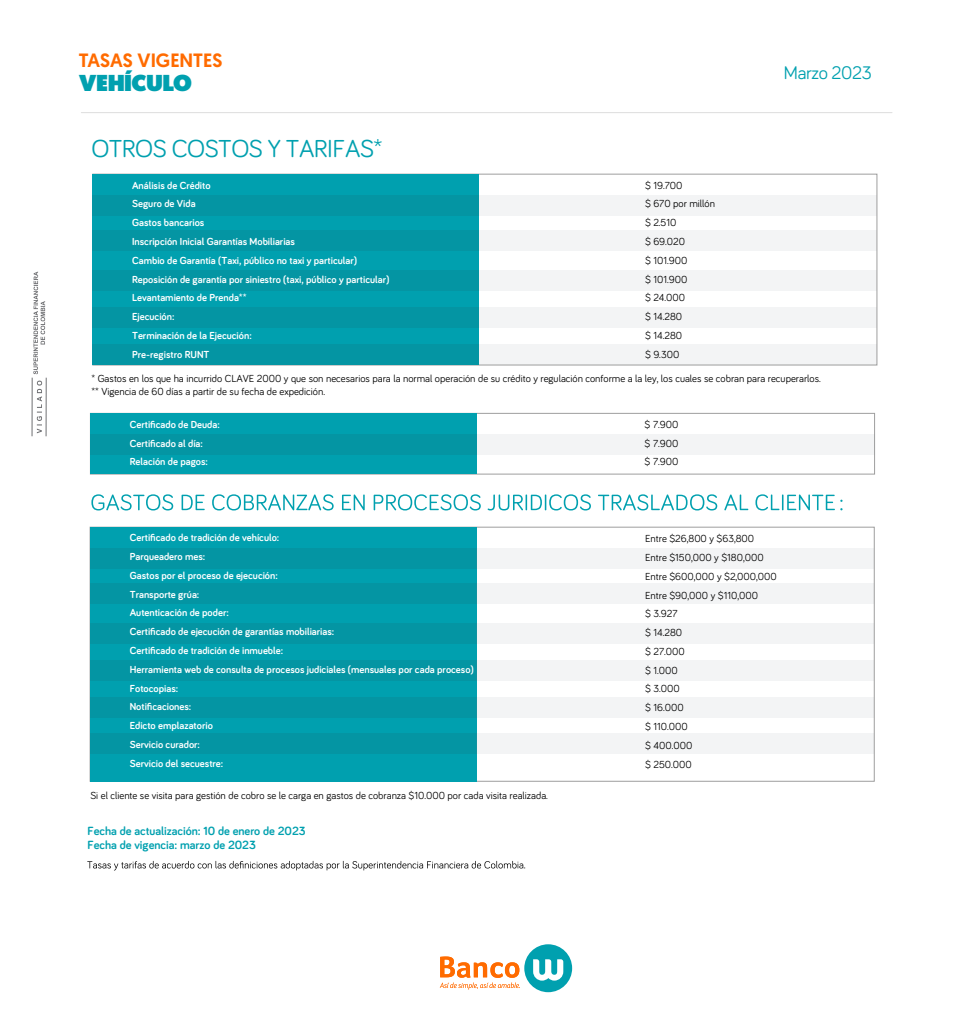
<style>
.page{position:relative;width:965px;height:1022px;background:#fff}
.page>*{position:absolute;margin:0;border:0;box-sizing:border-box;transform-origin:0 0}
.t1{font:25.28px "Bariol";letter-spacing:-.02em;color:#00a0af}
.t2{font:900 23.02px "Geomanist";color:#00a0af}
.t3{font:500 19.2px "Geomanist";color:#ff6b00}
.t4{font:18.75px "Bariol";letter-spacing:-.02em;color:#00a0af}
.t5{font:700 12.23px/14.7px "Bariol";color:#00a0af}
.t6{font:700 10.5px/18.8px "Bariol";color:#fff}
.t7{font:10.5px/18.8px "Bariol";color:#000}
</style>
<div class="page">
<div style="left:92px;top:174px;width:785px;height:191px;background:#fff;border:1px solid #9e9e9e"></div>
<div style="left:524px;top:943px;width:48px;height:48px;background:#00a0af;border-radius:50%"></div>
<svg style="left:533px;top:959px;width:30px;height:21px"></svg>
<svg style="left:440px;top:956px;width:80px;height:33px"></svg>
<svg style="left:91px;top:494px;width:743px;height:16px"></svg>
<svg style="left:33px;top:271px;width:12px;height:103px"></svg>
<svg style="left:37px;top:380px;width:5px;height:53px"></svg>
<hr style="left:32px;top:377px;width:1px;height:59px;background:#6c6d70">
<hr style="left:46px;top:377px;width:1px;height:59px;background:#6c6d70">
<hr style="left:81px;top:112px;width:811px;height:1px;background:#ddd">
<div style="left:93px;top:174px;width:386px;height:191px;background:#00a0af"></div>
<div style="left:479px;top:195px;width:397px;height:21px;background:#f3f4f5"></div>
<div style="left:93px;top:195px;width:386px;height:21px;background:#0495a3"></div>
<div style="left:479px;top:230px;width:397px;height:21px;background:#f3f4f5"></div>
<div style="left:93px;top:230px;width:386px;height:21px;background:#0495a3"></div>
<div style="left:479px;top:270px;width:397px;height:20px;background:#f3f4f5"></div>
<div style="left:93px;top:270px;width:386px;height:20px;background:#0495a3"></div>
<div style="left:479px;top:307px;width:397px;height:20px;background:#f3f4f5"></div>
<div style="left:93px;top:307px;width:386px;height:20px;background:#0495a3"></div>
<div style="left:479px;top:344px;width:397px;height:21px;background:#f3f4f5"></div>
<div style="left:93px;top:344px;width:386px;height:21px;background:#0495a3"></div>
<div style="left:90px;top:526px;width:784px;height:255px;background:#fff;border:1px solid #9e9e9e"></div>
<div style="left:90px;top:527px;width:386px;height:254px;background:#00a0af"></div>
<div style="left:476px;top:548px;width:398px;height:20px;background:#f3f4f5"></div>
<div style="left:90px;top:548px;width:386px;height:20px;background:#0495a3"></div>
<div style="left:476px;top:583px;width:398px;height:20px;background:#f3f4f5"></div>
<div style="left:90px;top:583px;width:386px;height:20px;background:#0495a3"></div>
<div style="left:476px;top:623px;width:398px;height:20px;background:#f3f4f5"></div>
<div style="left:90px;top:623px;width:386px;height:20px;background:#0495a3"></div>
<div style="left:476px;top:660px;width:398px;height:20px;background:#f3f4f5"></div>
<div style="left:90px;top:660px;width:386px;height:20px;background:#0495a3"></div>
<div style="left:476px;top:697px;width:398px;height:20px;background:#f3f4f5"></div>
<div style="left:90px;top:697px;width:386px;height:20px;background:#0495a3"></div>
<div style="left:90px;top:413px;width:784px;height:61px;background:#fff;border:1px solid #9e9e9e"></div>
<div style="left:90px;top:413px;width:387px;height:61px;background:#00a0af"></div>
<div style="left:477px;top:434px;width:397px;height:21px;background:#f3f4f5"></div>
<div style="left:90px;top:434px;width:387px;height:21px;background:#0495a3"></div>
<div style="left:476px;top:733px;width:398px;height:20px;background:#f3f4f5"></div>
<div style="left:90px;top:733px;width:386px;height:20px;background:#0495a3"></div>
<svg style="left:87px;top:860px;width:438px;height:10px"></svg>
<h3 class="t3" style="left:79px;top:47px;width:145px">TASAS VIGENTES</h3>
<h2 class="t2" style="left:79px;top:68px;width:115px">VEHÍCULO</h2>
<h1 class="t1" style="left:91px;top:131px;width:293px">OTROS COSTOS Y TARIFAS*</h1>
<h3 class="t4" style="left:783px;top:60px;width:89px">Marzo 2023</h3>
<p class="t6" style="left:132px;top:175px;width:259px">Análisis de Crédito<br>Seguro de Vida<br>Gastos bancarios<br>Inscripción Inicial Garantías Mobiliarias<br>Cambio de Garantía (Taxi, público no taxi y particular)<br>Reposición de garantía por siniestro (taxi, público y particular)<br>Levantamiento de Prenda**<br>Ejecución:<br>Terminación de la Ejecución:<br>Pre-registro RUNT</p>
<p class="t7" style="left:645px;top:175px;width:71px">$ 19.700<br>$ 670 por millón $ 2.510<br>$ 69.020<br>$ 101.900<br>$ 101.900<br>$ 24.000<br>$ 14.280<br>$ 14.280<br>$ 9.300</p>
<p class="t7" style="left:91px;top:371px;width:731px;line-height:12.6px">* Gastos en los que ha incurrido CLAVE 2000 y que son necesarios para la normal operación de su crédito y regulación conforme a la ley, los cuales se cobran para recuperarlos. ** Vigencia de 60 días a partir de su fecha de expedición.</p>
<p class="t6" style="left:130px;top:414px;width:91px">Certificado de Deuda:<br>Certificado al día:<br>Relación de pagos:</p>
<p class="t7" style="left:644px;top:414px;width:35px;text-align:justify">$ 7.900 $ 7.900 $ 7.900</p>
<p class="t6" style="left:130px;top:528px;width:346px">Certificado de tradición de vehículo:<br>Parqueadero mes:<br>Gastos por el proceso de ejecución:<br>Transporte grúa:<br>Autenticación de poder:<br>Certificado de ejecución de garantías mobiliarias:<br>Certificado de tradición de inmueble:<br>Herramienta web de consulta de procesos judiciales (mensuales por cada proceso)<br>Fotocopias:<br>Notificaciones:<br>Edicto emplazatorio<br>Servicio curador:<br>Servicio del secuestre:</p>
<p class="t7" style="left:645px;top:528px;width:133px">Entre $26,800 y $63,800<br>Entre $150,000 y $180,000<br>Entre $600,000 y $2,000,000<br>Entre $90,000 y $110,000<br>$ 3.927<br>$ 14.280<br>$ 27.000<br>$ 1.000<br>$ 3.000<br>$ 16.000<br>$ 110.000<br>$ 400.000<br>$ 250.000</p>
<p class="t7" style="left:90px;top:785px;width:459px">Si el cliente se visita para gestión de cobro se le carga en gastos de cobranza $10.000 por cada visita realizada.</p>
<p class="t5" style="left:87px;top:822px;width:220px">Fecha de actualización: 10 de enero de 2023<br>Fecha de vigencia: marzo de 2023</p>
</div>
